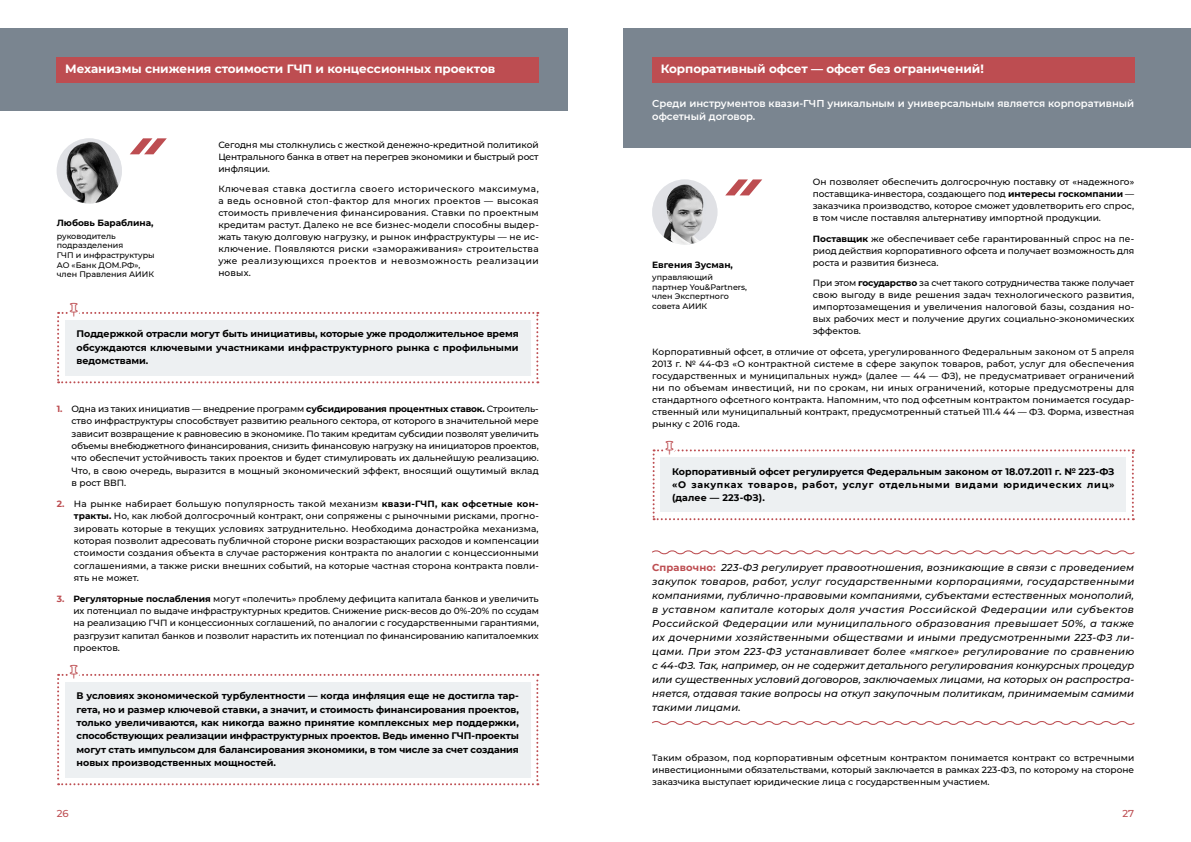
<style>
.page{position:relative;width:1191px;height:842px;background:#fff}
.page>*{position:absolute;margin:0;border:0;box-sizing:border-box;transform-origin:0 0}
.t1{font:700 12px "Montserrat";letter-spacing:-.005em;color:#fff}
.t2{font:italic 500 10px/14px "Montserrat";letter-spacing:.01em;color:#000;text-align:justify}
.t3{font:600 10px/13px "Montserrat";color:#fff}
.t4{font:500 10px "Montserrat";color:#bd4d51}
.t5{font:700 9.5px/13.3px "Montserrat";letter-spacing:.005em;color:#000;text-align:justify}
.t6{font:500 9px/12px "Montserrat";color:#000;text-align:justify}
.t7{font:700 9px "Montserrat";color:#000}
.t8{font:500 8px/9.6px "Montserrat";color:#000}
.s1{font-weight:700}
.s2{font-weight:700;color:#bd4d51}
.s3{font-weight:700;font-style:normal;color:#bd4d51}
</style>
<div class="page">
<div style="left:0;top:28px;width:567px;height:83px;background:#7a8590"></div>
<div style="left:57px;top:57px;width:482px;height:26px;background:#bd4d51"></div>
<div style="left:624px;top:28px;width:567px;height:120px;background:#7a8590"></div>
<div style="left:652px;top:57px;width:482px;height:26px;background:#bd4d51"></div>
<svg style="left:652px;top:721px;width:483px;height:4px"></svg>
<svg style="left:652px;top:550px;width:483px;height:5px"></svg>
<img style="left:57px;top:138px;width:65px;height:66px;border-radius:33px">
<svg style="left:130px;top:138px;width:37px;height:16px"></svg>
<img style="left:652px;top:179px;width:65px;height:66px;border-radius:33px">
<svg style="left:725px;top:179px;width:37px;height:16px"></svg>
<svg style="left:652px;top:449px;width:481px;height:71px"></svg>
<svg style="left:57px;top:312px;width:481px;height:71px"></svg>
<svg style="left:57px;top:673px;width:481px;height:112px;background:#eeeef0"></svg>
<h1 class="t1" style="left:65px;top:61px;width:431px">Механизмы снижения стоимости ГЧП и концессионных проектов</h1>
<h1 class="t1" style="left:660px;top:61px;width:325px">Корпоративный офсет — офсет без ограничений!</h1>
<p class="t3" style="left:652px;top:96px;width:483px">Среди инструментов квази-ГЧП уникальным и универсальным является корпоративный офсетный договор.</p>
<p class="t6" style="left:218px;top:138px;width:322px">Сегодня мы столкнулись с жесткой денежно-кредитной политикой Центрального банка в ответ на перегрев экономики и быстрый рост инфляции.</p>
<p class="t6" style="left:218px;top:183px;width:322px">Ключевая ставка достигла своего исторического максимума, а ведь основной стоп-фактор для многих проектов — высокая стоимость привлечения финансирования. Ставки по проектным кредитам растут. Далеко не все бизнес-модели способны выдер&shy;жать такую долговую нагрузку, и рынок инфраструктуры — не ис&shy;ключение. Появляются риски «замораживания» строительства уже реализующихся проектов и невозможность реализации новых.</p>
<p class="t6" style="left:812px;top:176px;width:323px">Он позволяет обеспечить долгосрочную поставку от «надежного» поставщика-инвестора, создающего под <span class="s1">интересы госкомпании</span> — заказчика производство, которое сможет удовлетворить его спрос, в том числе поставляя альтернативу импортной продукции.</p>
<p class="t7" style="left:57px;top:217px;width:98px">Любовь Бараблина,</p>
<p class="t8" style="left:57px;top:231px;width:100px">руководитель подразделения<br>ГЧП и инфраструктуры<br>АО «Банк ДОМ.РФ», член Правления АИИК</p>
<p class="t6" style="left:812px;top:232px;width:323px"><span class="s1">Поставщик</span> же обеспечивает себе гарантированный спрос на пе&shy;риод действия корпоративного офсета и получает возможность для роста и развития бизнеса.</p>
<p class="t6" style="left:812px;top:277px;width:323px">При этом <span class="s1">государство</span> за счет такого сотрудничества также получает свою выгоду в виде решения задач технологического развития, импортозамещения и увеличения налоговой базы, создания но&shy;вых рабочих мест и получение других социально-экономических эффектов.</p>
<p class="t6" style="left:652px;top:345px;width:484px">Корпоративный офсет, в отличие от офсета, урегулированного Федеральным законом от 5 апреля 2013 г. № 44-ФЗ «О контрактной системе в сфере закупок товаров, работ, услуг для обеспечения государственных и муниципальных нужд» (далее — 44 — ФЗ), не предусматривает ограничений ни по объемам инвестиций, ни по срокам, ни иных ограничений, которые предусмотрены для стандартного офсетного контракта. Напомним, что под офсетным контрактом понимается государ&shy;ственный или муниципальный контракт, предусмотренный статьей 111.4 44 — ФЗ. Форма, известная рынку с 2016 года.</p>
<p class="t5" style="left:672px;top:464px;width:444px;line-height:13px">Корпоративный офсет регулируется Федеральным законом от 18.07.2011 г. № 223-ФЗ «О закупках товаров, работ, услуг отдельными видами юридических лиц» (далее — 223-ФЗ).</p>
<p class="t7" style="left:652px;top:258px;width:82px">Евгения Зусман,</p>
<p class="t8" style="left:652px;top:272px;width:96px">управляющий партнер You&amp;Partners, член Экспертного совета АИИК</p>
<p class="t5" style="left:77px;top:327px;width:444px">Поддержкой отрасли могут быть инициативы, которые уже продолжительное время обсуждаются ключевыми участниками инфраструктурного рынка с профильными ведомствами.</p>
<p class="t6" style="left:72px;top:402px;width:469px;line-height:12.3px;text-indent:-15px"><span class="s2">1.</span> Одна из таких инициатив — внедрение программ <span class="s1">субсидирования процентных ставок.</span> Строитель&shy;ство инфраструктуры способствует развитию реального сектора, от которого в значительной мере зависит возвращение к равновесию в экономике. По таким кредитам субсидии позволят увеличить объемы внебюджетного финансирования, снизить финансовую нагрузку на инициаторов проектов, что обеспечит устойчивость таких проектов и будет стимулировать их дальнейшую реализацию.<br>Что, в свою очередь, выразится в мощный экономический эффект, вносящий ощутимый вклад в рост ВВП.</p>
<p class="t6" style="left:74px;top:497px;width:466px;line-height:12.3px;text-indent:-17px"><span class="s2">2.</span> На рынке набирает большую популярность такой механизм <span class="s1">квази-ГЧП, как офсетные кон&shy;тракты.</span> Но, как любой долгосрочный контракт, они сопряжены с рыночными рисками, прогно&shy;зировать которые в текущих условиях затруднительно. Необходима донастройка механизма, которая позволит адресовать публичной стороне риски возрастающих расходов и компенсации стоимости создания объекта в случае расторжения контракта по аналогии с концессионными соглашениями, а также риски внешних событий, на которые частная сторона контракта повли&shy;ять не может.</p>
<p class="t6" style="left:73px;top:592px;width:467px;line-height:12.3px;text-indent:-17px"><span class="s2">3.</span> <span class="s1">Регуляторные послабления</span> могут «полечить» проблему дефицита капитала банков и увеличить их потенциал по выдаче инфраструктурных кредитов. Снижение риск-весов до 0%-20% по ссудам на реализацию ГЧП и концессионных соглашений, по аналогии с государственными гарантиями, разгрузит капитал банков и позволит нарастить их потенциал по финансированию капиталоемких проектов.</p>
<p class="t5" style="left:77px;top:689px;width:444px">В условиях экономической турбулентности — когда инфляция еще не достигла тар&shy;гета, но и размер ключевой ставки, а значит, и стоимость финансирования проектов, только увеличиваются, как никогда важно принятие комплексных мер поддержки, способствующих реализации инфраструктурных проектов. Ведь именно ГЧП-проекты могут стать импульсом для балансирования экономики, в том числе за счет создания новых производственных мощностей.</p>
<p class="t2" style="left:652px;top:559px;width:483px"><span class="s3">Справочно:</span> 223-ФЗ регулирует правоотношения, возникающие в связи с проведением закупок товаров, работ, услуг государственными корпорациями, государственными компаниями, публично-правовыми компаниями, субъектами естественных монополий, в уставном капитале которых доля участия Российской Федерации или субъектов Российской Федерации или муниципального образования превышает 50%, а также их дочерними хозяйственными обществами и иными предусмотренными 223-ФЗ ли&shy;цами. При этом 223-ФЗ устанавливает более «мягкое» регулирование по сравнению с 44-ФЗ. Так, например, он не содержит детального регулирования конкурсных процедур или существенных условий договоров, заключаемых лицами, на которых он распростра&shy;няется, отдавая такие вопросы на откуп закупочным политикам, принимаемым самими такими лицами.</p>
<p class="t6" style="left:652px;top:752px;width:483px">Таким образом, под корпоративным офсетным контрактом понимается контракт со встречными инвестиционными обязательствами, который заключается в рамках 223-ФЗ, по которому на стороне заказчика выступает юридические лица с государственным участием.</p>
<p class="t4" style="left:57px;top:807px;width:13px">26</p>
<p class="t4" style="left:1122px;top:807px;width:13px">27</p>
</div>
